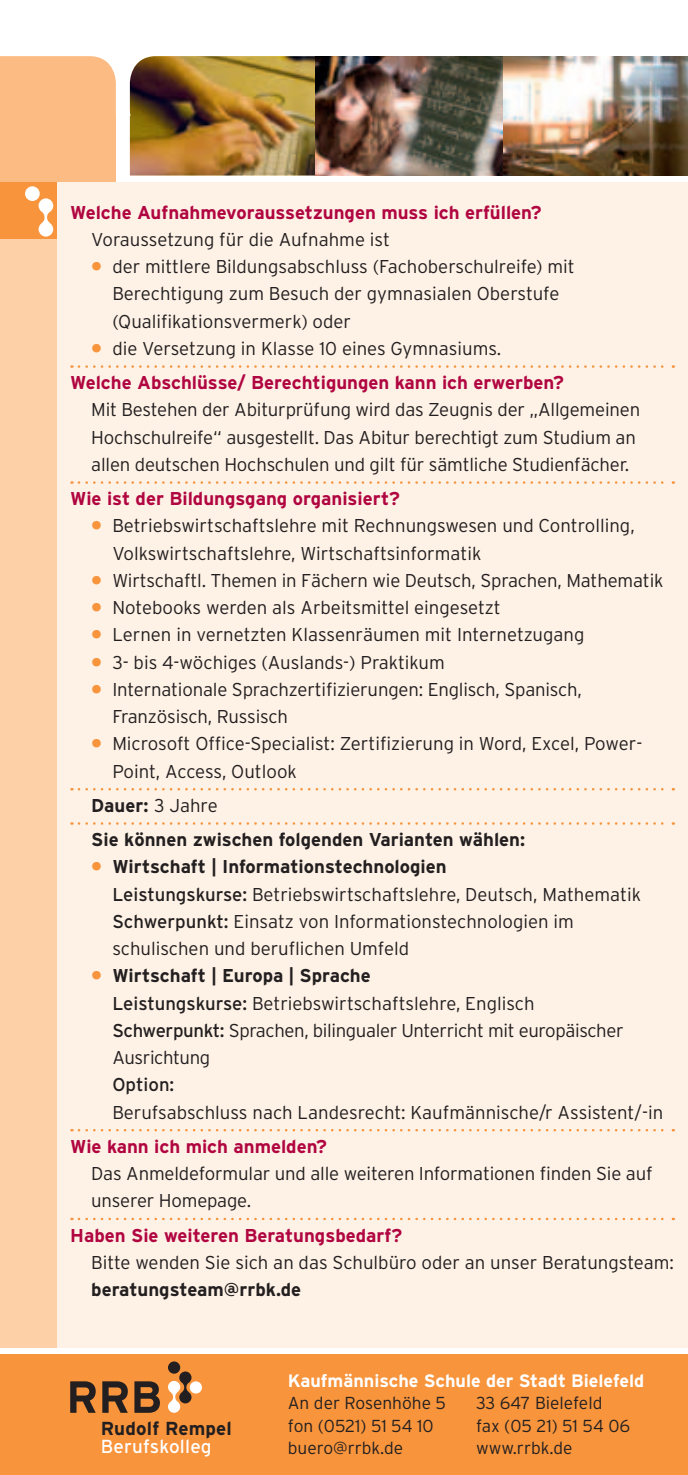
<style>
.page{position:relative;width:688px;height:1475px;background:#fff}
.page>*{position:absolute;margin:0;border:0;box-sizing:border-box;transform-origin:0 0}
.t1{font:700 18.75px "Interstate";letter-spacing:.01em;color:#231f20}
.t2{font:18.75px "Interstate";letter-spacing:.01em;color:#fff}
.t3{font:300 18.5px/27.2px "Interstate";letter-spacing:-.01em;color:#231f20}
.t4{font:700 18.5px/34.2px "Interstate";color:#b00540}
.t5{font:700 18.5px/34.2px "Interstate";color:#231f20}
.t6{font:18.5px "Interstate";color:#231f20}
.t7{font:700 18px "Interstate";color:#fff}
.t8{font:300 17.25px "Interstate";color:#231f20}
.s1{font-weight:900;color:#f7943c}
.s2{font-weight:300;color:#231f20}
.s3{font-weight:300}
.s4{font-weight:700}
.s5{font-weight:400}
</style>
<div class="page">
<div style="left:0;top:1354px;width:687px;height:120px;background:#f7943c"></div>
<div style="left:0;top:56px;width:116px;height:60px;background:#fbbb83"></div>
<div style="left:0;top:116px;width:116px;height:83px;background:#fbbb83"></div>
<img style="left:130px;top:56px;width:557px;height:119px">
<div style="left:0;top:182px;width:687px;height:1165px;background:#fef2e6"></div>
<div style="left:0;top:182px;width:57px;height:1165px;background:#fdd0a8"></div>
<svg style="left:79px;top:365px;width:594px;height:3px"></svg>
<svg style="left:79px;top:481px;width:594px;height:2px"></svg>
<svg style="left:79px;top:788px;width:594px;height:2px"></svg>
<svg style="left:79px;top:822px;width:594px;height:2px"></svg>
<svg style="left:79px;top:1129px;width:594px;height:2px"></svg>
<svg style="left:79px;top:1217px;width:594px;height:2px"></svg>
<div style="left:168px;top:1361px;width:12px;height:12px;background:#231f20;border-radius:50%"></div>
<svg style="left:168px;top:1371px;width:23px;height:41px"></svg>
<div style="left:190px;top:1380px;width:12px;height:13px;background:#fff;border-radius:50%"></div>
<svg style="left:70px;top:1381px;width:90px;height:31px"></svg>
<div style="left:0;top:182px;width:57px;height:57px;background:#f7943c"></div>
<div style="left:25px;top:186px;width:15px;height:15px;background:#fff;border-radius:50%"></div>
<svg style="left:39px;top:198px;width:14px;height:38px"></svg>
<p class="t4" style="left:70px;top:195px;width:473px">Welche Aufnahmevoraussetzungen muss ich erfüllen?</p>
<p class="t3" style="left:91px;top:225px;width:300px">Voraussetzung für die Aufnahme ist</p>
<p class="t3" style="left:112px;top:253px;width:464px;text-indent:-21px"><span class="s1">•</span> der mittlere Bildungsabschluss (Fachoberschulreife) mit<br>Berechtigung zum Besuch der gymnasialen Oberstufe (Qualifikationsvermerk) oder</p>
<p class="t4" style="left:70px;top:331px;width:495px;text-indent:21px"><span class="s1">•</span> <span class="s2">die Versetzung in Klasse 10 eines Gymnasiums.<br></span>Welche Abschlüsse/ Berechtigungen kann ich erwerben?</p>
<p class="t3" style="left:91px;top:396px;width:550px">Mit Bestehen der Abiturprüfung wird das Zeugnis der „Allgemeinen<br>Hochschulreife“ ausgestellt. Das Abitur berechtigt zum Studium an allen deutschen Hochschulen und gilt für sämtliche Studienfächer.</p>
<p class="t4" style="left:70px;top:481px;width:331px">Wie ist der Bildungsgang organisiert?</p>
<p class="t3" style="left:112px;top:512px;width:524px;text-indent:-21px"><span class="s1">•</span> Betriebswirtschaftslehre mit Rechnungswesen und Controlling,<br>Volkswirtschaftslehre, Wirtschaftsinformatik</p>
<p class="t3" style="left:91px;top:566px;width:573px"><span class="s1">•</span> Wirtschaftl. Themen in Fächern wie Deutsch, Sprachen, Mathematik</p>
<p class="t3" style="left:91px;top:593px;width:411px"><span class="s1">•</span> Notebooks werden als Arbeitsmittel eingesetzt</p>
<p class="t3" style="left:91px;top:621px;width:494px"><span class="s1">•</span> Lernen in vernetzten Klassenräumen mit Internetzugang</p>
<p class="t3" style="left:91px;top:648px;width:355px"><span class="s1">•</span> 3- bis 4-wöchiges (Auslands-) Praktikum</p>
<p class="t3" style="left:112px;top:675px;width:471px;text-indent:-21px"><span class="s1">•</span> Internationale Sprachzertifizierungen: Englisch, Spanisch,<br>Französisch, Russisch</p>
<p class="t3" style="left:112px;top:730px;width:531px;text-indent:-21px"><span class="s1">•</span> Microsoft Office-Specialist: Zertifizierung in Word, Excel, Power-<br>Point, Access, Outlook</p>
<p class="t5" style="left:91px;top:788px;width:435px">Dauer: <span class="s3">3 Jahre<br></span>Sie können zwischen folgenden Varianten wählen:</p>
<p class="t3" style="left:112px;top:853px;width:530px;text-indent:-21px"><span class="s1">•</span> <span class="s4">Wirtschaft | Informationstechnologien<br></span><span class="s5">Leistungskurse:</span> Betriebswirtschaftslehre, Deutsch, Mathematik <span class="s5">Schwerpunkt:</span> Einsatz von Informationstechnologien im schulischen und beruflichen Umfeld</p>
<p class="t3" style="left:112px;top:961px;width:512px;text-indent:-21px"><span class="s1">•</span> <span class="s4">Wirtschaft | Europa | Sprache<br></span><span class="s5">Leistungskurse:</span> Betriebswirtschaftslehre, Englisch <span class="s5">Schwerpunkt:</span> Sprachen, bilingualer Unterricht mit europäischer Ausrichtung</p>
<p class="t6" style="left:112px;top:1074px;width:63px">Option:</p>
<p class="t3" style="left:112px;top:1098px;width:552px">Berufsabschluss nach Landesrecht: Kaufmännische/r Assistent/-in</p>
<p class="t4" style="left:70px;top:1128px;width:258px">Wie kann ich mich anmelden?</p>
<p class="t3" style="left:91px;top:1159px;width:562px">Das Anmeldeformular und alle weiteren Informationen finden Sie auf unserer Homepage.</p>
<p class="t4" style="left:70px;top:1217px;width:333px">Haben Sie weiteren Beratungsbedarf?</p>
<p class="t3" style="left:91px;top:1248px;width:584px">Bitte wenden Sie sich an das Schulbüro oder an unser Beratungsteam:</p>
<p class="t5" style="left:91px;top:1272px;width:211px">beratungsteam@rrbk.de</p>
<p class="t1" style="left:101px;top:1417px;width:132px">Rudolf Rempel</p>
<p class="t2" style="left:101px;top:1435px;width:112px">Berufskolleg</p>
<p class="t7" style="left:288px;top:1370px;width:357px">Kaufmännische Schule der Stadt Bielefeld</p>
<p class="t8" style="left:288px;top:1393px;width:160px">An der Rosenhöhe 5</p>
<p class="t8" style="left:476px;top:1393px;width:128px">33 647 Bielefeld</p>
<p class="t8" style="left:288px;top:1415px;width:147px">fon (0521) 51 54 10</p>
<p class="t8" style="left:476px;top:1415px;width:155px">fax (05 21) 51 54 06</p>
<p class="t8" style="left:288px;top:1437px;width:117px">buero@rrbk.de</p>
<p class="t8" style="left:476px;top:1437px;width:98px">www.rrbk.de</p>
</div>
